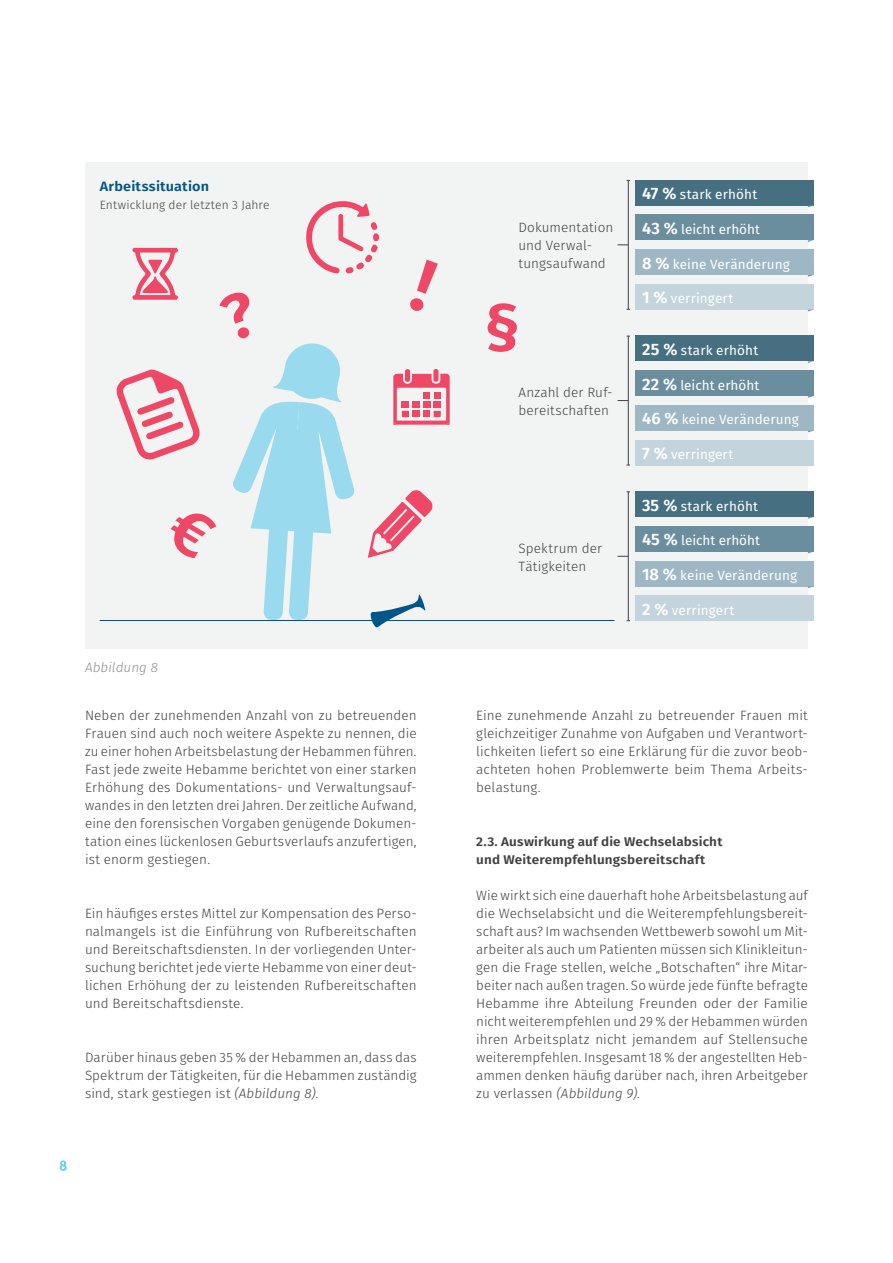
<style>
.page{position:relative;width:893px;height:1263px;background:#fff}
.page>*{position:absolute;margin:0;border:0;box-sizing:border-box;transform-origin:0 0}
.t1{font:600 63.45px "Fira Sans";color:#ef4867;scale:1.07 1}
.t2{font:300 13.5px/18px "Fira Sans";letter-spacing:.01em;color:#414042;text-align:justify}
.t3{font:13.5px "Fira Sans";letter-spacing:.005em;color:#fff}
.t4{font:600 13.5px "Fira Sans";letter-spacing:.01em;color:#005689;scale:1.07 1}
.t5{font:italic 300 13.5px "Fira Sans";letter-spacing:.005em;color:#8b8e90}
.t6{font:600 12.6px/18px "Fira Sans";letter-spacing:.01em;color:#414042;scale:1.07 1}
.t7{font:300 12px "Fira Sans";letter-spacing:.01em;color:#414042}
.s1{font-style:italic}
.s2{font-weight:600;font-size:16.5px}
</style>
<div class="page">
<svg style="left:60px;top:1161px;width:6px;height:9px"></svg>
<div style="left:85px;top:162px;width:723px;height:486px;background:#f2f3f3"></div>
<hr style="left:100px;top:620px;width:514px;height:1px;background:#005689">
<div style="left:636px;top:180px;width:178px;height:26px;background:#467082"></div>
<div style="left:636px;top:215px;width:178px;height:25px;background:#6b8e9f"></div>
<div style="left:636px;top:249px;width:178px;height:26px;background:#9db7c4"></div>
<div style="left:636px;top:284px;width:178px;height:26px;background:#c3d4dd"></div>
<hr style="left:628px;top:180px;width:1px;height:129px;background:#414042">
<div style="left:636px;top:336px;width:178px;height:25px;background:#467082"></div>
<div style="left:636px;top:370px;width:178px;height:26px;background:#6b8e9f"></div>
<div style="left:636px;top:405px;width:178px;height:26px;background:#9db7c4"></div>
<div style="left:636px;top:440px;width:178px;height:25px;background:#c3d4dd"></div>
<hr style="left:628px;top:336px;width:1px;height:129px;background:#414042">
<div style="left:636px;top:491px;width:178px;height:26px;background:#467082"></div>
<div style="left:636px;top:526px;width:178px;height:26px;background:#6b8e9f"></div>
<div style="left:636px;top:561px;width:178px;height:25px;background:#9db7c4"></div>
<div style="left:636px;top:596px;width:178px;height:25px;background:#c3d4dd"></div>
<hr style="left:628px;top:492px;width:1px;height:129px;background:#414042">
<svg style="left:116px;top:201px;width:334px;height:427px"></svg>
<p class="t4" style="left:100px;top:175px;width:104px">Arbeitssituation</p>
<p class="t7" style="left:100px;top:196px;width:171px">Entwicklung der letzten 3 Jahre</p>
<p class="t5" style="left:85px;top:657px;width:74px">Abbildung 8</p>
<p class="t2" style="left:85px;top:706px;width:333px">Neben der zunehmenden Anzahl von zu betreuenden Frauen sind auch noch weitere Aspekte zu nennen, die zu einer hohen Arbeitsbelastung der Hebammen führen.<br>Fast jede zweite Hebamme berichtet von einer starken Erhöhung des Dokumentations- und Verwaltungsauf&shy;wandes in den letzten drei Jahren. Der zeitliche Aufwand, eine den forensischen Vorgaben genügende Dokumen&shy;tation eines lückenlosen Geburtsverlaufs anzufertigen, ist enorm gestiegen.</p>
<p class="t2" style="left:85px;top:904px;width:333px">Ein häufiges erstes Mittel zur Kompensation des Perso&shy;nalmangels ist die Einführung von Rufbereitschaften und Bereitschaftsdiensten. In der vorliegenden Unter&shy;suchung berichtet jede vierte Hebamme von einer deut&shy;lichen Erhöhung der zu leistenden Rufbereitschaften und Bereitschaftsdienste.</p>
<p class="t2" style="left:85px;top:1048px;width:333px">Darüber hinaus geben 35 % der Hebammen an, dass das Spektrum der Tätigkeiten, für die Hebammen zuständig sind, stark gestiegen ist <span class="s1">(Abbildung 8)</span>.</p>
<p class="t2" style="left:519px;top:218px;width:96px;text-align:left">Dokumentation und Verwal&shy;tungsaufwand</p>
<h1 class="t1" style="left:484px;top:273px;width:36px">§</h1>
<p class="t2" style="left:519px;top:383px;width:96px">Anzahl der Ruf&shy;bereitschaften</p>
<p class="t2" style="left:519px;top:539px;width:85px">Spektrum der<br>Tätigkeiten</p>
<p class="t3" style="left:642px;top:184px;width:117px"><span class="s2">47 %</span> stark erhöht</p>
<p class="t3" style="left:642px;top:219px;width:119px"><span class="s2">43 %</span> leicht erhöht</p>
<p class="t3" style="left:642px;top:254px;width:149px"><span class="s2">8 %</span> keine Veränderung</p>
<p class="t3" style="left:642px;top:288px;width:93px"><span class="s2">1 %</span> verringert</p>
<p class="t3" style="left:642px;top:340px;width:118px"><span class="s2">25 %</span> stark erhöht</p>
<p class="t3" style="left:642px;top:375px;width:119px"><span class="s2">22 %</span> leicht erhöht</p>
<p class="t3" style="left:642px;top:409px;width:158px"><span class="s2">46 %</span> keine Veränderung</p>
<p class="t3" style="left:642px;top:444px;width:93px"><span class="s2">7 %</span> verringert</p>
<p class="t3" style="left:642px;top:496px;width:117px"><span class="s2">35 %</span> stark erhöht</p>
<p class="t3" style="left:642px;top:530px;width:119px"><span class="s2">45 %</span> leicht erhöht</p>
<p class="t3" style="left:642px;top:565px;width:157px"><span class="s2">18 %</span> keine Veränderung</p>
<p class="t3" style="left:642px;top:600px;width:94px"><span class="s2">2 %</span> verringert</p>
<p class="t2" style="left:476px;top:706px;width:333px">Eine zunehmende Anzahl zu betreuender Frauen mit gleichzeitiger Zunahme von Aufgaben und Verantwort&shy;lichkeiten liefert so eine Erklärung für die zuvor beob&shy;achteten hohen Problemwerte beim Thema Arbeits&shy;belastung.</p>
<p class="t6" style="left:476px;top:832px;width:232px">2.3. Auswirkung auf die Wechselabsicht und Weiterempfehlungsbereitschaft</p>
<p class="t2" style="left:476px;top:886px;width:333px">Wie wirkt sich eine dauerhaft hohe Arbeitsbelastung auf die Wechselabsicht und die Weiterempfehlungsbereit&shy;schaft aus? Im wachsenden Wettbewerb sowohl um Mit&shy;arbeiter als auch um Patienten müssen sich Klinikleitun&shy;gen die Frage stellen, welche „Botschaften“ ihre Mitar&shy;beiter nach außen tragen. So würde jede fünfte befragte Hebamme ihre Abteilung Freunden oder der Familie nicht weiterempfehlen und 29 % der Hebammen würden ihren Arbeitsplatz nicht jemandem auf Stellensuche weiterempfehlen. Insgesamt 18 % der angestellten Heb&shy;ammen denken häufig darüber nach, ihren Arbeitgeber zu verlassen <span class="s1">(Abbildung 9).</span></p>
</div>
